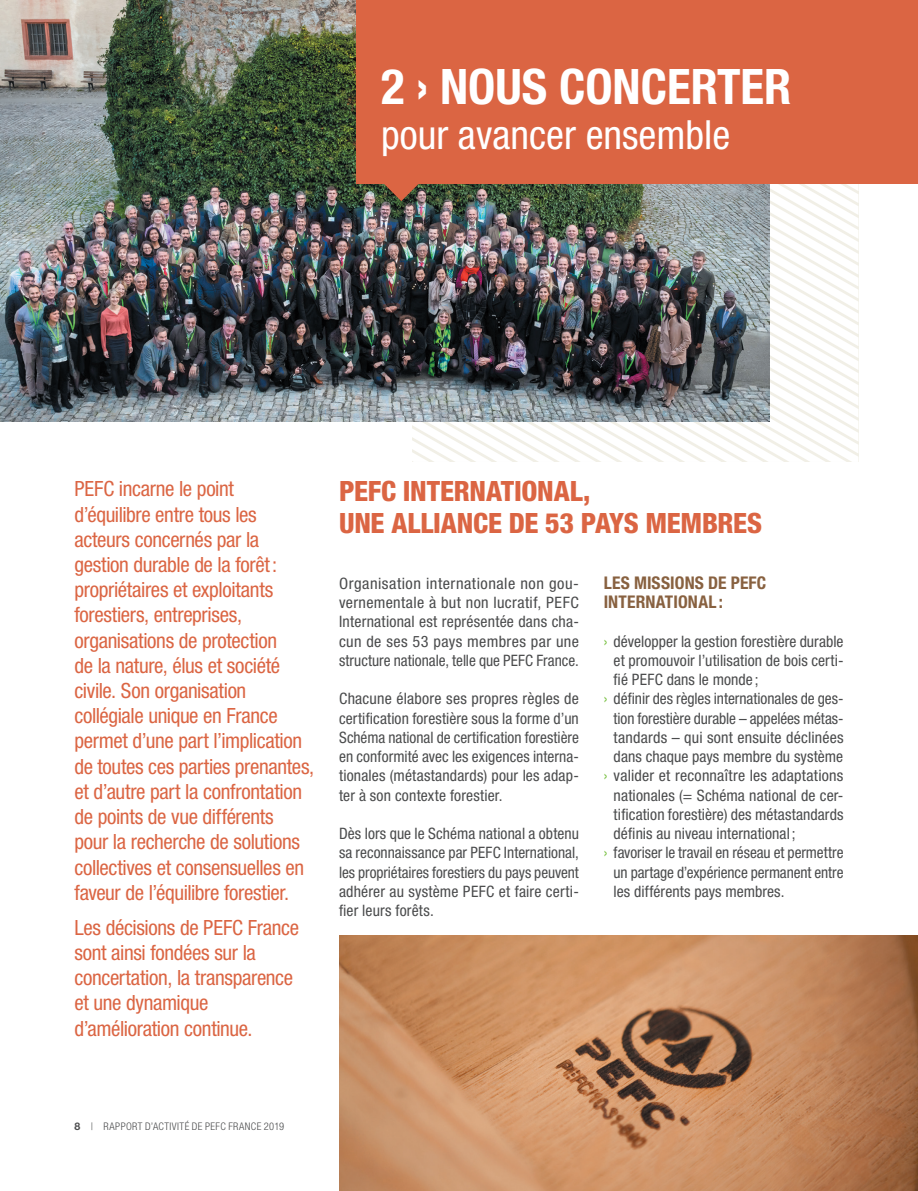
<style>
.page{position:relative;width:918px;height:1191px;background:#fff}
.page>*{position:absolute;margin:0;border:0;box-sizing:border-box;transform-origin:0 0}
._00_titre{font:700 condensed 49px "Helvetica Neue LT Std";color:#fff}
._01_titre-partie_2{font:condensed 40.25px "Helvetica Neue LT Std";color:#fff}
._10_sous-titre{font:800 condensed 28px/31.5px "Helvetica Neue LT Std";letter-spacing:-.01em;color:#db6543}
._02_chapeau{font:condensed 21px/25.2px "Helvetica Neue LT Std";letter-spacing:-.015em;color:#db6543}
._20_intertitre{font:700 condensed 17.5px/19.2px "Helvetica Neue LT Std";letter-spacing:.01em;color:#886140}
._30_texte-courant{font:condensed 15.75px/19.2px "Helvetica Neue LT Std";letter-spacing:.005em;color:#4b4c4d;text-align:justify}
._30_texte-courant-2{font:condensed 15.75px/19.2px "Helvetica Neue LT Std";letter-spacing:.005em;color:#4b4c4d;text-align:justify;scale:1.04 1}
.t1{font:300 condensed 10.5px "Helvetica Neue LT Std";letter-spacing:.035em;color:#4b4c4d}
.s1{color:#79c142}
.s2{font-weight:700;font-stretch:normal}
</style>
<div class="page">
<svg style="left:412px;top:453px;width:446px;height:9px"></svg>
<svg style="left:412px;top:441px;width:446px;height:12px"></svg>
<svg style="left:412px;top:430px;width:446px;height:11px"></svg>
<svg style="left:412px;top:418px;width:446px;height:12px"></svg>
<img style="left:0;top:0;width:769px;height:422px">
<div style="left:356px;top:0;width:562px;height:184px;background:#db6543"></div>
<svg style="left:383px;top:184px;width:36px;height:17px"></svg>
<img style="left:339px;top:935px;width:579px;height:256px">
<p class="_00_titre" style="left:381px;top:57px;width:412px">2 › NOUS CONCERTER</p>
<p class="_01_titre-partie_2" style="left:381px;top:112px;width:350px">pour avancer ensemble</p>
<p class="_02_chapeau" style="left:74px;top:476px;width:241px">PEFC incarne le point d’équilibre entre tous les acteurs concernés par la gestion durable de la forêt: propriétaires et exploitants forestiers, entreprises, organisations de protection<br>de la nature, élus et société civile. Son organisation collégiale unique en France permet d’une part l’implication de toutes ces parties prenantes, et d’autre part la confrontation de points de vue différents<br>pour la recherche de solutions collectives et consensuelles en faveur de l’équilibre forestier.</p>
<p class="_02_chapeau" style="left:74px;top:914px;width:226px">Les décisions de PEFC France sont ainsi fondées sur la concertation, la transparence et une dynamique d’amélioration continue.</p>
<p class="_10_sous-titre" style="left:339px;top:475px;width:425px">PEFC INTERNATIONAL,<br>UNE ALLIANCE DE 53 PAYS MEMBRES</p>
<p class="_30_texte-courant-2" style="left:339px;top:573px;width:232px">Organisation internationale non gou&shy;vernementale à but non lucratif, PEFC International est représentée dans cha&shy;cun de ses 53 pays membres par une structure nationale, telle que PEFC France.</p>
<p class="_30_texte-courant" style="left:339px;top:689px;width:241px">Chacune élabore ses propres règles de certification forestière sous la forme d’un Schéma national de certification forestière en conformité avec les exigences interna&shy;tionales (métastandards) pour les adap&shy;ter à son contexte forestier.</p>
<p class="_30_texte-courant" style="left:339px;top:824px;width:241px">Dès lors que le Schéma national a obtenu sa reconnaissance par PEFC International, les propriétaires forestiers du pays peuvent adhérer au système PEFC et faire certi&shy;fier leurs forêts.</p>
<p class="_20_intertitre" style="left:604px;top:573px;width:164px">LES MISSIONS DE PEFC<br>INTERNATIONAL :</p>
<p class="_30_texte-courant" style="left:613px;top:631px;width:231px;text-indent:-10px"><span class="s1">›</span> développer la gestion forestière durable et promouvoir l’utilisation de bois certi&shy;fié PEFC dans le monde ;</p>
<p class="_30_texte-courant" style="left:613px;top:689px;width:231px;text-indent:-10px"><span class="s1">›</span> définir des règles internationales de ges&shy;tion forestière durable – appelées métas&shy;tandards – qui sont ensuite déclinées dans chaque pays membre du système</p>
<p class="_30_texte-courant" style="left:613px;top:766px;width:231px;text-indent:-10px"><span class="s1">›</span> valider et reconnaître les adaptations nationales (= Schéma national de cer&shy;tification forestière) des métastandards définis au niveau international ;</p>
<p class="_30_texte-courant" style="left:613px;top:843px;width:231px;text-indent:-10px"><span class="s1">›</span> favoriser le travail en réseau et permettre un partage d’expérience permanent entre les différents pays membres.</p>
<p class="t1" style="left:74px;top:1120px;width:211px"><span class="s2">8</span> | RAPPORT D’ACTIVITÉ DE PEFC FRANCE 2019</p>
</div>
